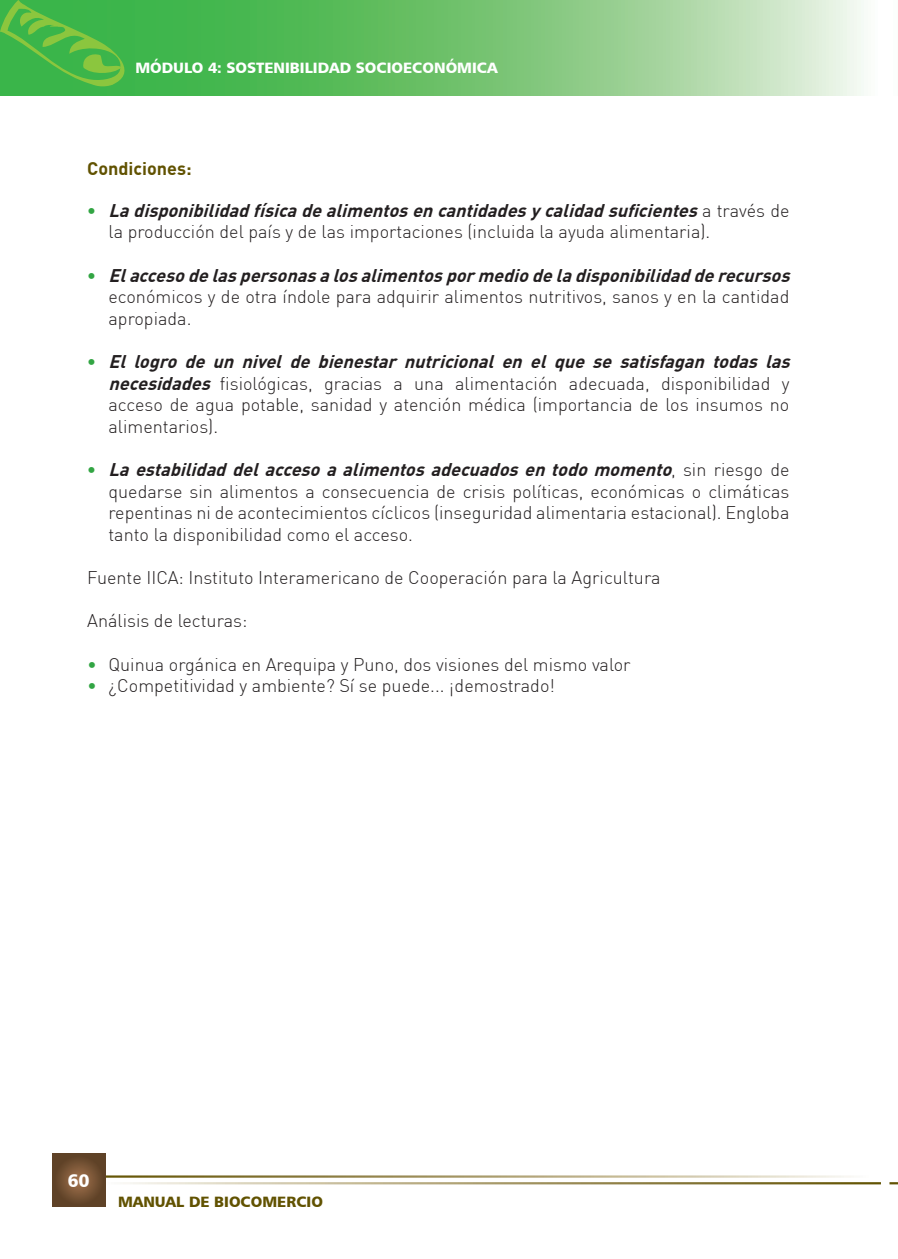
<style>
.page{position:relative;width:898px;height:1259px;background:#fff}
.page>*{position:absolute;margin:0;border:0;box-sizing:border-box;transform-origin:0 0}
.t1{font:18.15px "Humanist 777 BT Black B";color:#fff}
.t2{font:300 18px/21.6px "DIN Pro";color:#231f20}
.t3{font:700 18px "DIN Pro";color:#615201}
.t4{font:15px "Humanist 777 BT Black B";color:#fff}
.t5{font:15px "Humanist 777 BT Black B";color:#615201}
.s1{font-weight:700;color:#32a543}
.s2{font-weight:700;font-style:italic}
.s3{color:#32a543}
</style>
<div class="page">
<svg style="left:0;top:0;width:864px;height:96px;background:#82ca81"></svg>
<svg style="left:889px;top:1182px;width:8px;height:2px"></svg>
<svg style="left:52px;top:1153px;width:53px;height:53px;background:#6e4d30"></svg>
<svg style="left:0;top:0;width:138px;height:87px;background:#4ab847"></svg>
<p class="t4" style="left:135px;top:58px;width:364px">MÓDULO 4: SOSTENIBILIDAD SOCIOECONÓMICA</p>
<p class="t3" style="left:87px;top:157px;width:106px">Condiciones:</p>
<p class="t2" style="left:108px;top:200px;width:682px;line-height:21px;text-indent:-21px"><span class="s1">•</span> <span class="s2">La disponibilidad física de alimentos en cantidades y calidad suficientes</span>a t r a v é s d e la producción del país y de las importaciones (incluida la ayuda alimentaria).</p>
<p class="t2" style="left:108px;top:264px;width:688px;text-indent:-21px"><span class="s1">•</span> <span class="s2">El acceso de las personas a los alimentos por medio de la disponibilidad de recursos </span>económicos y de otra índole para adquirir alimentos nutritivos, sanos y en la cantidad apropiada.</p>
<p class="t2" style="left:108px;top:350px;width:688px;text-indent:-21px"><span class="s1">•</span> <span class="s2">El logro de un nivel de bienestar nutricional en el que se satisfagan todas las necesidades</span> fisiológicas, gracias a una alimentación adecuada, disponibilidad y acceso de agua potable, sanidad y atención médica (importancia de los insumos no alimentarios).</p>
<p class="t2" style="left:108px;top:458px;width:682px;text-align:justify;text-indent:-21px"><span class="s1">•</span> <span class="s2">La estabilidad del acceso a alimentos adecuados en todo momento</span>, s i n r i e s g o d e quedarse sin alimentos a consecuencia de crisis políticas, económicas o climáticas repentinas ni de acontecimientos cíclicos (inseguridad alimentaria estacional). Engloba tanto la disponibilidad como el acceso.</p>
<p class="t2" style="left:87px;top:566px;width:574px">Fuente IICA: Instituto Interamericano de Cooperación para la Agricultura</p>
<p class="t2" style="left:87px;top:610px;width:162px">Análisis de lecturas:</p>
<p class="t2" style="left:87px;top:653px;width:544px"><span class="s3">•</span> Quinua orgánica en Arequipa y Puno, dos visiones del mismo valor</p>
<p class="t2" style="left:87px;top:674px;width:469px"><span class="s3">•</span> ¿Competitividad y ambiente? Sí se puede... ¡demostrado!</p>
<p class="t1" style="left:67px;top:1168px;width:24px">60</p>
<p class="t5" style="left:118px;top:1191px;width:206px">MANUAL DE BIOCOMERCIO</p>
</div>
